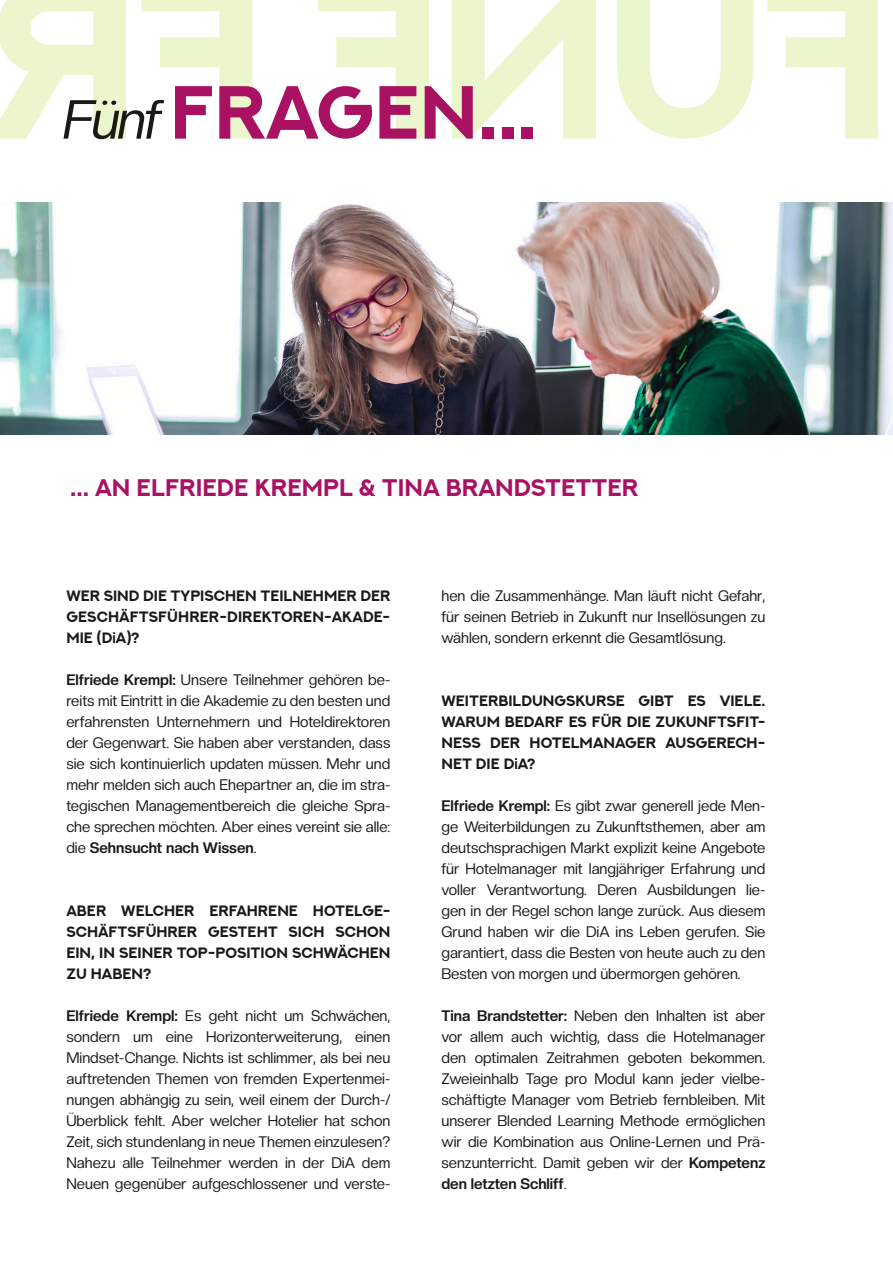
<style>
.page{position:relative;width:893px;height:1263px;background:#fff}
.page>*{position:absolute;margin:0;border:0;box-sizing:border-box;transform-origin:0 0}
.t1{font:700 75px "NEXTART";color:#a91263}
.t2{font:700 24px "NEXTART";color:#a91263}
.t3{font:15px/21px "Creato Display";color:#1b1917;text-align:justify}
.t4{font:700 15px/21px "NEXTART";color:#1b1917;text-align:justify}
.s1{font-family:"Creato Display";font-weight:400;font-style:italic;font-size:54px;color:#1b1917}
.s2{font-family:"Creato Display"}
.s3{font-weight:700}
</style>
<div class="page">
<img style="left:0;top:202px;width:893px;height:232px">
<h1 class="t1" style="left:63px;top:67px;width:476px"><span class="s1">Fünf</span> FRAGEN...</h1>
<h2 class="t2" style="left:70px;top:473px;width:570px">... AN ELFRIEDE KREMPL &amp; TINA BRANDSTETTER</h2>
<p class="t4" style="left:66px;top:585px;width:325px">WER SIND DIE TYPISCHEN TEILNEHMER DER GESCHÄFTSFÜHRER-DIREKTOREN-AKADE-MIE (D<span class="s2">i</span>A)?</p>
<p class="t3" style="left:66px;top:669px;width:325px"><span class="s3">Elfriede Krempl:</span> Unsere Teilnehmer gehören be&shy;reits mit Eintritt in die Akademie zu den besten und erfahrensten Unternehmern und Hoteldirektoren der Gegenwart. Sie haben aber verstanden, dass sie sich kontinuierlich updaten müssen. Mehr und mehr melden sich auch Ehepartner an, die im stra&shy;tegischen Managementbereich die gleiche Spra&shy;che sprechen möchten. Aber eines vereint sie alle: die <span class="s3">Sehnsucht nach Wissen</span>.</p>
<p class="t4" style="left:66px;top:900px;width:325px">ABER WELCHER ERFAHRENE HOTELGE-SCHÄFTSFÜHRER GESTEHT SICH SCHON EIN, IN SEINER TOP-POSITION SCHWÄCHEN ZU HABEN?</p>
<p class="t3" style="left:66px;top:1005px;width:325px"><span class="s3">Elfriede Krempl:</span> Es geht nicht um Schwächen, sondern um eine Horizonterweiterung, einen Mindset-Change. Nichts ist schlimmer, als bei neu auftretenden Themen von fremden Expertenmei&shy;nungen abhängig zu sein, weil einem der Durch-/ Überblick fehlt. Aber welcher Hotelier hat schon Zeit, sich stundenlang in neue Themen einzulesen?<br>Nahezu alle Teilnehmer werden in der DiA dem Neuen gegenüber aufgeschlossener und verste-</p>
<p class="t3" style="left:441px;top:585px;width:325px">hen die Zusammenhänge. Man läuft nicht Gefahr, für seinen Betrieb in Zukunft nur Insellösungen zu wählen, sondern erkennt die Gesamtlösung.</p>
<p class="t4" style="left:441px;top:690px;width:325px">WEITERBILDUNGSKURSE GIBT ES VIELE.<br>WARUM BEDARF ES FÜR DIE ZUKUNFTSFIT-NESS DER HOTELMANAGER AUSGERECH-NET DIE D<span class="s2">i</span>A?</p>
<p class="t3" style="left:441px;top:795px;width:325px"><span class="s3">Elfriede Krempl:</span> Es gibt zwar generell jede Men&shy;ge Weiterbildungen zu Zukunftsthemen, aber am deutschsprachigen Markt explizit keine Angebote für Hotelmanager mit langjähriger Erfahrung und voller Verantwortung. Deren Ausbildungen lie&shy;gen in der Regel schon lange zurück. Aus diesem Grund haben wir die DiA ins Leben gerufen. Sie garantiert, dass die Besten von heute auch zu den Besten von morgen und übermorgen gehören.</p>
<p class="t3" style="left:441px;top:1005px;width:325px"><span class="s3">Tina Brandstetter:</span> Neben den Inhalten ist aber vor allem auch wichtig, dass die Hotelmanager den optimalen Zeitrahmen geboten bekommen.<br>Zweieinhalb Tage pro Modul kann jeder vielbe&shy;schäftigte Manager vom Betrieb fernbleiben. Mit unserer Blended Learning Methode ermöglichen wir die Kombination aus Online-Lernen und Prä&shy;senzunterricht. Damit geben wir der <span class="s3">Kompetenz den letzten Schliff</span>.</p>
</div>
